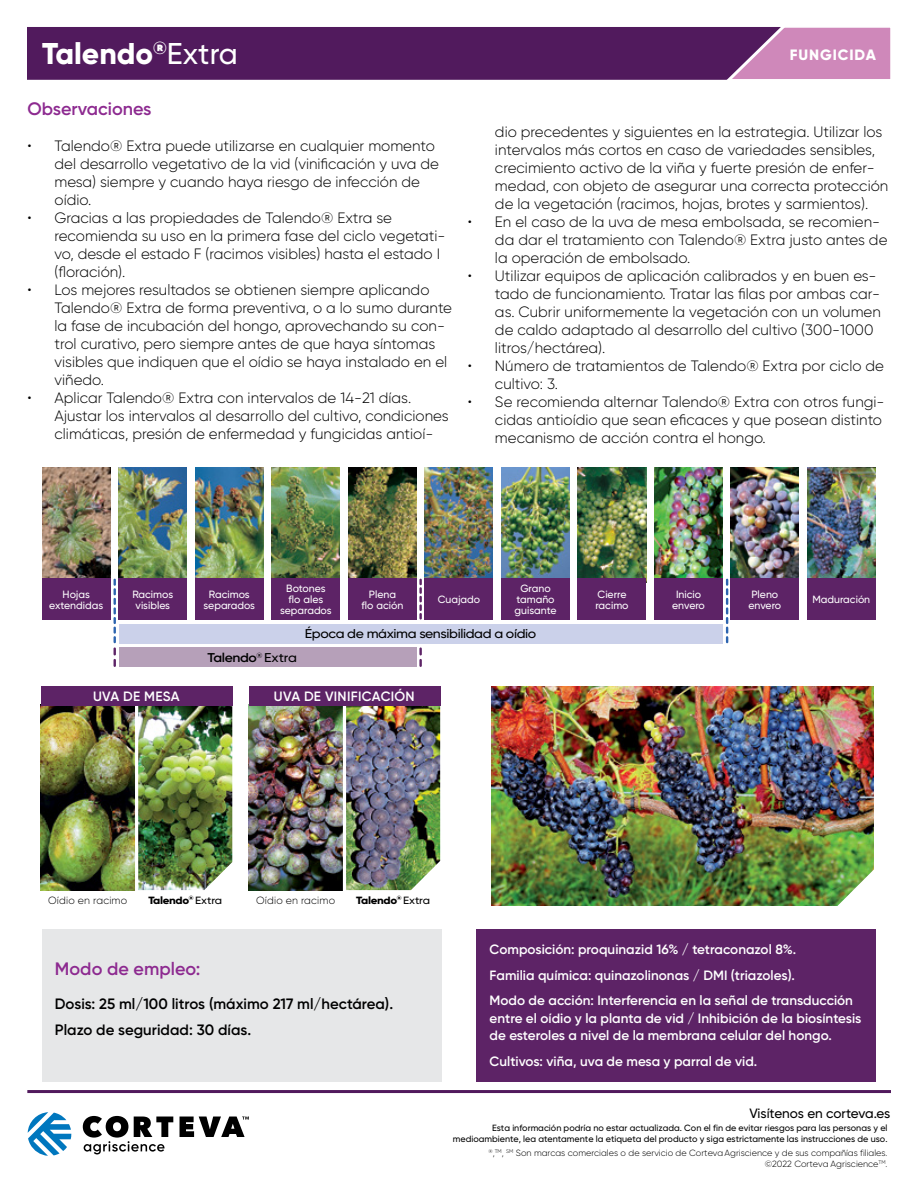
<style>
.page{position:relative;width:918px;height:1188px;background:#fff}
.page>*{position:absolute;margin:0;border:0;box-sizing:border-box;transform-origin:0 0}
.t1{font:800 30px "Gilroy";color:#fff}
.t2{font:600 18px "Gilroy";color:#8d2a90}
.t3{font:300 15px/18px "Gilroy";color:#000}
.t4{font:600 15px/25.8px "Gilroy";color:#000}
.t5{font:800 15px "Gilroy";letter-spacing:.06em;color:#fff}
.t6{font:600 13.5px/25.8px "Gilroy";color:#fff}
.t7{font:600 13.5px "Gilroy";letter-spacing:.02em;color:#fff}
.t8{font:500 13.5px "Gilroy";letter-spacing:-.005em;color:#000}
.t9{font:500 12.75px "Gilroy";letter-spacing:-.03em;color:#000;scale:1.1 1}
.t10{font:600 12.75px "Gilroy";letter-spacing:-.03em;color:#000;scale:1.1 1}
.t11{font:500 10.5px/11.2px "Gilroy";color:#fff;text-align:center}
.t12{font:300 10.5px "Gilroy";letter-spacing:.015em;color:#000}
.t13{font:800 10.5px "Gilroy";letter-spacing:-.03em;color:#000;scale:1.1 1}
.t14{font:500 9px/10.8px "Gilroy";color:#000;text-align:right}
.t15{font:300 9px/10.6px "Gilroy";color:#000;text-align:right}
.s1{font-weight:500}
</style>
<div class="page">
<hr style="left:27px;top:1090px;width:864px;height:3px;background:#511a5d">
<div style="left:483px;top:26px;width:409px;height:55px;background:#cf88ba;border:2px solid #fff"></div>
<svg style="left:27px;top:26px;width:765px;height:55px;background:#5d2868"></svg>
<img style="left:41px;top:706px;width:191px;height:184px">
<img style="left:249px;top:706px;width:191px;height:184px">
<div style="left:42px;top:929px;width:400px;height:152px;background:#e6e7e8"></div>
<hr style="left:135px;top:696px;width:3px;height:200px;background:#fff">
<hr style="left:343px;top:696px;width:3px;height:200px;background:#fff">
<div style="left:249px;top:686px;width:191px;height:20px;background:#5d2366"></div>
<div style="left:41px;top:686px;width:191px;height:20px;background:#5d2366"></div>
<svg style="left:419px;top:649px;width:3px;height:17px"></svg>
<svg style="left:419px;top:580px;width:3px;height:38px"></svg>
<img style="left:42px;top:467px;width:68px;height:112px">
<img style="left:119px;top:467px;width:68px;height:112px">
<img style="left:195px;top:467px;width:68px;height:112px">
<img style="left:272px;top:467px;width:68px;height:112px">
<img style="left:348px;top:467px;width:68px;height:112px">
<img style="left:425px;top:467px;width:68px;height:112px">
<img style="left:501px;top:467px;width:69px;height:112px">
<img style="left:578px;top:467px;width:68px;height:112px">
<img style="left:654px;top:467px;width:69px;height:112px">
<div style="left:578px;top:579px;width:68px;height:41px;background:#5d2366"></div>
<div style="left:654px;top:579px;width:69px;height:41px;background:#5d2366"></div>
<div style="left:272px;top:579px;width:68px;height:41px;background:#5d2366"></div>
<div style="left:348px;top:579px;width:68px;height:41px;background:#5d2366"></div>
<div style="left:425px;top:579px;width:68px;height:41px;background:#5d2366"></div>
<div style="left:501px;top:579px;width:69px;height:41px;background:#5d2366"></div>
<div style="left:42px;top:579px;width:68px;height:41px;background:#5d2366"></div>
<div style="left:119px;top:579px;width:68px;height:41px;background:#5d2366"></div>
<div style="left:195px;top:579px;width:68px;height:41px;background:#5d2366"></div>
<img style="left:731px;top:467px;width:68px;height:112px">
<img style="left:807px;top:467px;width:68px;height:112px">
<div style="left:731px;top:579px;width:68px;height:41px;background:#5d2366"></div>
<div style="left:807px;top:579px;width:68px;height:41px;background:#5d2366"></div>
<svg style="left:114px;top:580px;width:2px;height:62px"></svg>
<svg style="left:114px;top:649px;width:2px;height:17px"></svg>
<svg style="left:726px;top:580px;width:2px;height:62px"></svg>
<div style="left:119px;top:624px;width:604px;height:19px;background:#cbd1ea"></div>
<div style="left:119px;top:647px;width:298px;height:20px;background:#b6a0b9"></div>
<img style="left:492px;top:686px;width:382px;height:219px">
<img style="left:818px;top:852px;width:56px;height:54px">
<div style="left:476px;top:929px;width:400px;height:152px;background:#5d2366"></div>
<svg style="left:28px;top:1112px;width:43px;height:44px"></svg>
<svg style="left:180px;top:1117px;width:69px;height:20px"></svg>
<svg style="left:83px;top:1116px;width:90px;height:38px"></svg>
<h1 class="t1" style="left:42px;top:35px;width:197px">Talendo<sup>®</sup><span class="s1">Extra</span></h1>
<p class="t5" style="left:790px;top:45px;width:88px">FUNGICIDA</p>
<p class="t2" style="left:28px;top:97px;width:125px">Observaciones</p>
<p class="t3" style="left:55px;top:136px;width:386px;text-indent:-27px">• Talendo® Extra puede utilizarse en cualquier momento del desarrollo vegetativo de la vid (vinificación y uva de mesa) siempre y cuando haya riesgo de infección de oídio.</p>
<p class="t3" style="left:55px;top:208px;width:393px;text-indent:-27px">• Gracias a las propiedades de Talendo® Extra se recomienda su uso en la primera fase del ciclo vegetati&shy;vo, desde el estado F (racimos visibles) hasta el estado I (floración).</p>
<p class="t3" style="left:55px;top:280px;width:399px;text-indent:-27px">• Los mejores resultados se obtienen siempre aplicando Talendo® Extra de forma preventiva, o a lo sumo durante la fase de incubación del hongo, aprovechando su con&shy;trol curativo, pero siempre antes de que haya síntomas visibles que indiquen que el oídio se haya instalado en el viñedo.</p>
<p class="t3" style="left:55px;top:388px;width:396px;text-indent:-27px">• Aplicar Talendo® Extra con intervalos de 14-21 días.<br>Ajustar los intervalos al desarrollo del cultivo, condiciones climáticas, presión de enfermedad y fungicidas antioí-</p>
<p class="t3" style="left:495px;top:122px;width:395px">dio precedentes y siguientes en la estrategia. Utilizar los intervalos más cortos en caso de variedades sensibles, crecimiento activo de la viña y fuerte presión de enfer&shy;medad, con objeto de asegurar una correcta protección de la vegetación (racimos, hojas, brotes y sarmientos).</p>
<p class="t3" style="left:495px;top:212px;width:394px;text-indent:-27px">• En el caso de la uva de mesa embolsada, se recomien&shy;da dar el tratamiento con Talendo® Extra justo antes de la operación de embolsado.</p>
<p class="t3" style="left:495px;top:266px;width:387px;text-indent:-27px">• Utilizar equipos de aplicación calibrados y en buen es&shy;tado de funcionamiento. Tratar las filas por ambas car&shy;as. Cubrir uniformemente la vegetación con un volumen de caldo adaptado al desarrollo del cultivo (300-1000 litros/hectárea).</p>
<p class="t3" style="left:495px;top:356px;width:391px;text-indent:-27px">• Número de tratamientos de Talendo® Extra por ciclo de cultivo: 3.</p>
<p class="t3" style="left:495px;top:392px;width:391px;text-indent:-27px">• Se recomienda alternar Talendo® Extra con otros fungi&shy;cidas antioídio que sean eficaces y que posean distinto mecanismo de acción contra el hongo.</p>
<p class="t11" style="left:49px;top:588px;width:56px">Hojas extendidas</p>
<p class="t11" style="left:132px;top:588px;width:42px;text-align:left">Racimos visibles</p>
<p class="t11" style="left:204px;top:588px;width:53px">Racimos separados</p>
<p class="t11" style="left:280px;top:583px;width:53px">Botones flo ales separados</p>
<p class="t11" style="left:361px;top:588px;width:43px">Plena<br>flo ación</p>
<p class="t11" style="left:438px;top:594px;width:44px">Cuajado</p>
<p class="t11" style="left:515px;top:583px;width:43px">Grano tamaño guisante</p>
<p class="t11" style="left:596px;top:588px;width:35px;text-align:left">Cierre racimo</p>
<p class="t11" style="left:672px;top:588px;width:34px">Inicio envero</p>
<p class="t11" style="left:748px;top:588px;width:34px;text-align:left">Pleno envero</p>
<p class="t11" style="left:812px;top:594px;width:59px">Maduración</p>
<p class="t9" style="left:305px;top:625px;width:212px">Época de máxima sensibilidad a oídio</p>
<p class="t10" style="left:207px;top:650px;width:83px">Talendo<sup>®</sup> <span class="s1">Extra</span></p>
<p class="t7" style="left:93px;top:688px;width:88px">UVA DE MESA</p>
<p class="t7" style="left:274px;top:688px;width:142px">UVA DE VINIFICACIÓN</p>
<p class="t12" style="left:48px;top:894px;width:80px">Oídio en racimo</p>
<p class="t13" style="left:148px;top:894px;width:69px">Talendo<sup>®</sup> <span class="s1">Extra</span></p>
<p class="t12" style="left:256px;top:894px;width:80px">Oídio en racimo</p>
<p class="t13" style="left:356px;top:894px;width:69px">Talendo<sup>®</sup> <span class="s1">Extra</span></p>
<p class="t2" style="left:55px;top:958px;width:147px">Modo de empleo:</p>
<p class="t4" style="left:55px;top:991px;width:340px">Dosis: 25 ml/100 litros (máximo 217 ml/hectárea).<br>Plazo de seguridad: 30 días.</p>
<p class="t6" style="left:490px;top:936px;width:365px">Composición: proquinazid 16% / tetraconazol 8%.<br>Familia química: quinazolinonas / DMI (triazoles).<br>Modo de acción: Interferencia en la señal de transducción</p>
<p class="t6" style="left:490px;top:1009px;width:373px;line-height:17.2px">entre el oídio y la planta de vid / Inhibición de la biosíntesis de esteroles a nivel de la membrana celular del hongo.</p>
<p class="t6" style="left:490px;top:1048px;width:269px">Cultivos: viña, uva de mesa y parral de vid.</p>
<p class="t8" style="left:750px;top:1105px;width:142px">Visítenos en corteva.es</p>
<p class="t14" style="left:453px;top:1123px;width:436px">Esta información podría no estar actualizada. Con el fin de evitar riesgos para las personas y el medioambiente, lea atentamente la etiqueta del producto y siga estrictamente las instrucciones de uso.</p>
<p class="t15" style="left:489px;top:1147px;width:401px"><sup>®</sup>,<sup>TM</sup>, <sup>SM</sup> Son marcas comerciales o de servicio de CortevaAgriscience y de sus compañías filiales. ©2022 Corteva Agriscience<sup>TM</sup>.</p>
</div>
